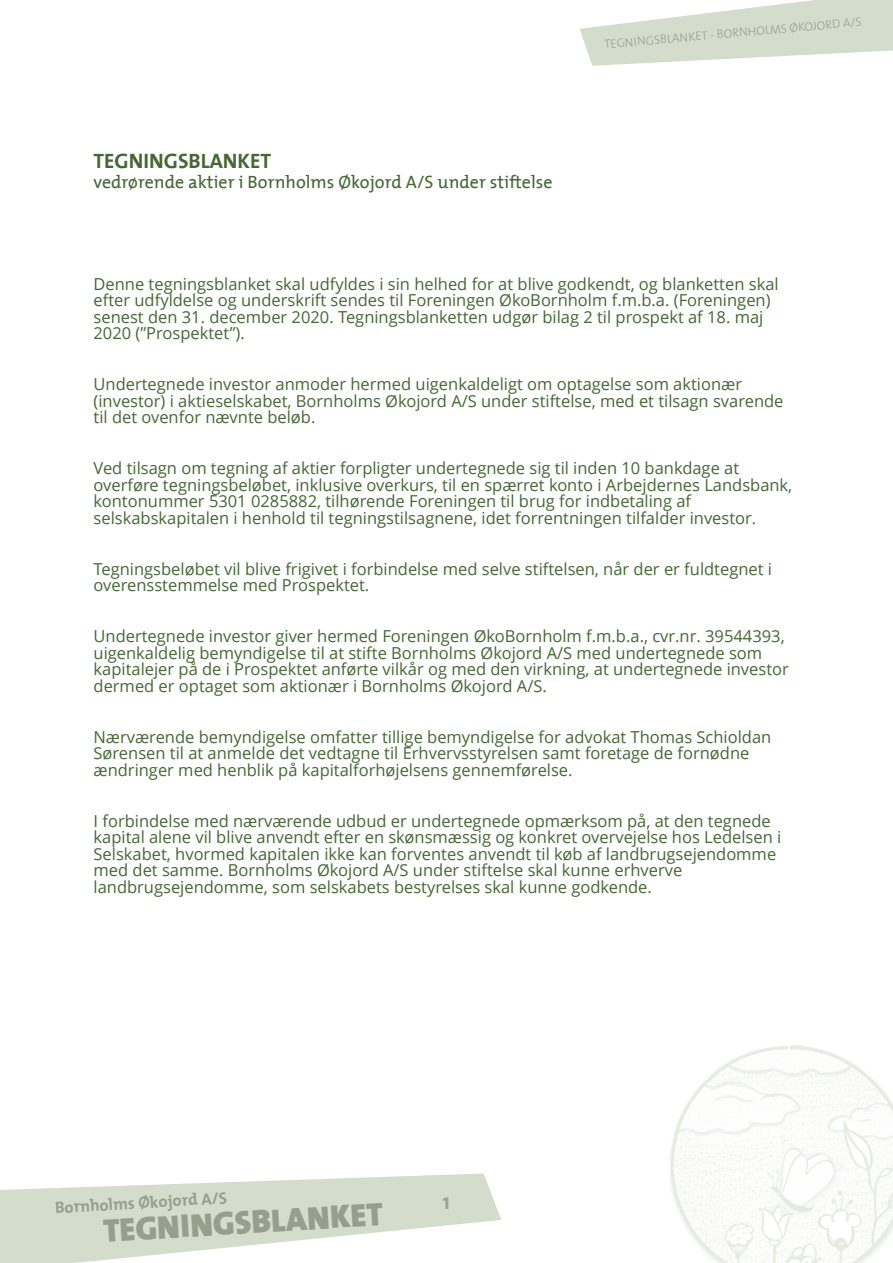
<style>
.page{position:relative;width:893px;height:1263px;background:#fff}
.page>*{position:absolute;margin:0;border:0;box-sizing:border-box;transform-origin:0 0}
.t1{font:900 33px "The Mix";color:rgb(88 98 75/.5)}
.t2{font:700 22.5px "The Mix 7";color:#9da593}
.t3{font:700 21px "The Mix";color:#446733}
.t4{font:18px "The Mix";color:#446733}
.t5{font:16.5px/16.5px "Open Sans";color:#446733}
.t6{font:700 16.5px "The Mix";color:rgb(88 98 75/.5)}
.t7{font:300 12.15px "The Mix";color:rgb(88 98 75/.5)}
</style>
<div class="page">
<svg style="left:0;top:1173px;width:501px;height:90px"></svg>
<svg style="left:580px;top:0;width:313px;height:66px"></svg>
<img style="left:670px;top:1045px;width:223px;height:218px">
<p class="t3" style="left:94px;top:144px;width:179px">TEGNINGSBLANKET</p>
<p class="t4" style="left:94px;top:167px;width:461px">vedrørende aktier i Bornholms Økojord A/S under stiftelse</p>
<p class="t7" style="left:604px;top:39px;width:260px;rotate:-5deg">TEGNINGSBLANKET - BORNHOLMS ØKOJORD A/S</p>
<p class="t5" style="left:94px;top:277px;width:687px">Denne tegningsblanket skal udfyldes i sin helhed for at blive godkendt, og blanketten skal efter udfyldelse og underskrift sendes til Foreningen ØkoBornholm f.m.b.a. (Foreningen) senest den 31. december 2020. Tegningsblanketten udgør bilag 2 til prospekt af 18. maj 2020 (”Prospektet”).</p>
<p class="t5" style="left:94px;top:378px;width:691px">Undertegnede investor anmoder hermed uigenkaldeligt om optagelse som aktionær (investor) i aktieselskabet, Bornholms Økojord A/S under stiftelse, med et tilsagn svarende til det ovenfor nævnte beløb.</p>
<p class="t5" style="left:94px;top:462px;width:700px">Ved tilsagn om tegning af aktier forpligter undertegnede sig til inden 10 bankdage at overføre tegningsbeløbet, inklusive overkurs, til en spærret konto i Arbejdernes Landsbank, kontonummer 5301 0285882, tilhørende Foreningen til brug for indbetaling af selskabskapitalen i henhold til tegningstilsagnene, idet forrentningen tilfalder investor.</p>
<p class="t5" style="left:94px;top:562px;width:680px">Tegningsbeløbet vil blive frigivet i forbindelse med selve stiftelsen, når der er fuldtegnet i overensstemmelse med Prospektet.</p>
<p class="t5" style="left:94px;top:630px;width:697px">Undertegnede investor giver hermed Foreningen ØkoBornholm f.m.b.a., cvr.nr. 39544393, uigenkaldelig bemyndigelse til at stifte Bornholms Økojord A/S med undertegnede som kapitalejer på de i Prospektet anførte vilkår og med den virkning, at undertegnede investor dermed er optaget som aktionær i Bornholms Økojord A/S.</p>
<p class="t5" style="left:94px;top:730px;width:679px">Nærværende bemyndigelse omfatter tillige bemyndigelse for advokat Thomas Schioldan<br>Sørensen til at anmelde det vedtagne til Erhvervsstyrelsen samt foretage de fornødne ændringer med henblik på kapitalforhøjelsens gennemførelse.</p>
<p class="t5" style="left:94px;top:814px;width:689px">I forbindelse med nærværende udbud er undertegnede opmærksom på, at den tegnede kapital alene vil blive anvendt efter en skønsmæssig og konkret overvejelse hos Ledelsen i Selskabet, hvormed kapitalen ikke kan forventes anvendt til køb af landbrugsejendomme med det samme. Bornholms Økojord A/S under stiftelse skal kunne erhverve landbrugsejendomme, som selskabets bestyrelses skal kunne godkende.</p>
<p class="t6" style="left:54px;top:1193px;width:174px;rotate:-3deg">Bornholms Økojord A/S</p>
<h1 class="t1" style="left:102px;top:1202px;width:282px;rotate:-3deg">TEGNINGSBLANKET</h1>
<h2 class="t2" style="left:443px;top:1193px;width:9px">1</h2>
</div>
